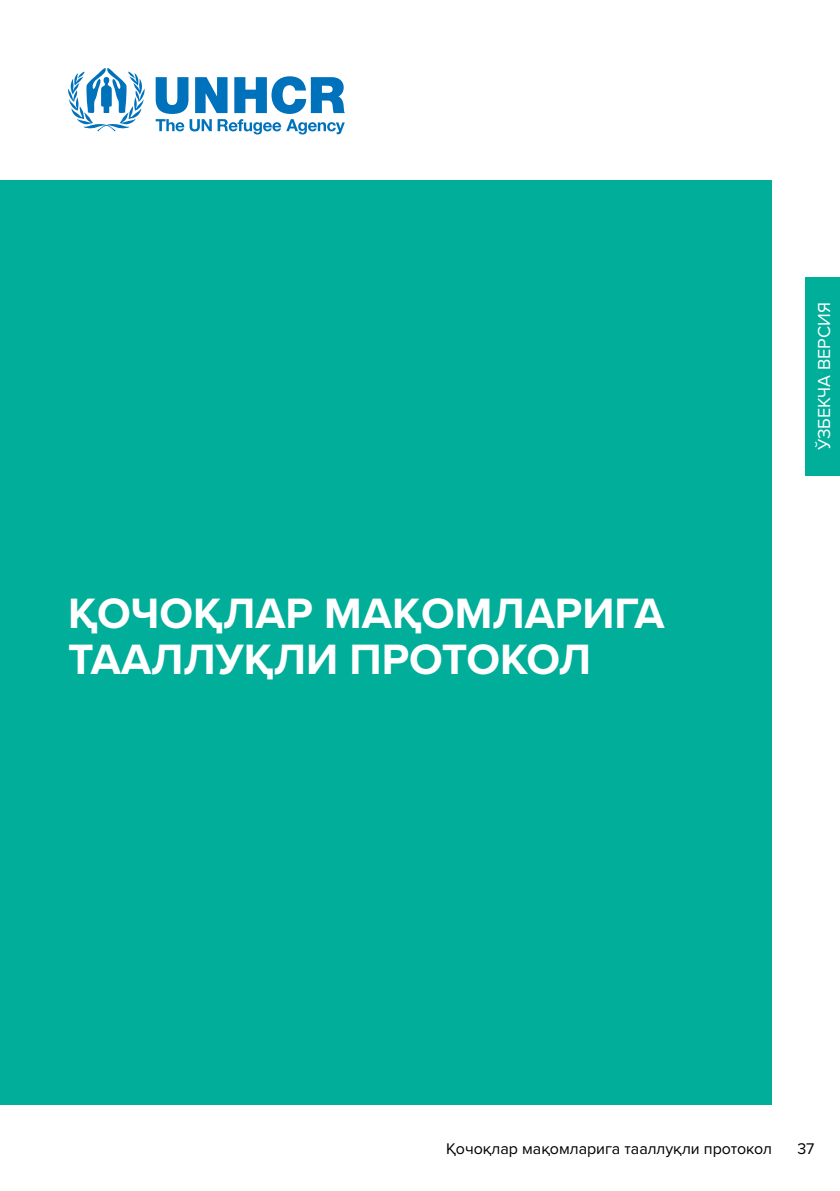
<style>
.page{position:relative;width:840px;height:1191px;background:#fff}
.page>*{position:absolute;margin:0;border:0;box-sizing:border-box;transform-origin:0 0}
.t1{font:700 44px/46px "Proxima Nova";color:#fff}
.t2{font:18px "Proxima Nova";color:#fff}
.t3{font:16px "Proxima Nova";color:#000}
</style>
<div class="page">
<div style="left:805px;top:277px;width:34px;height:198px;background:#00ae9a"></div>
<div style="left:0;top:180px;width:771px;height:924px;background:#00ae9a"></div>
<svg style="left:68px;top:68px;width:77px;height:63px"></svg>
<svg style="left:156px;top:76px;width:188px;height:58px"></svg>
<h1 class="t1" style="left:68px;top:589px;width:597px">ҚОЧОҚЛАР МАҚОМЛАРИГА<br>ТААЛЛУҚЛИ ПРОТОКОЛ</h1>
<p class="t2" style="left:810px;top:450px;width:150px;rotate:-90deg">ЎЗБЕКЧА ВЕРСИЯ</p>
<p class="t3" style="left:446px;top:1136px;width:327px">Қочоқлар мақомларига тааллуқли протокол</p>
<p class="t3" style="left:796px;top:1136px;width:19px">37</p>
</div>
